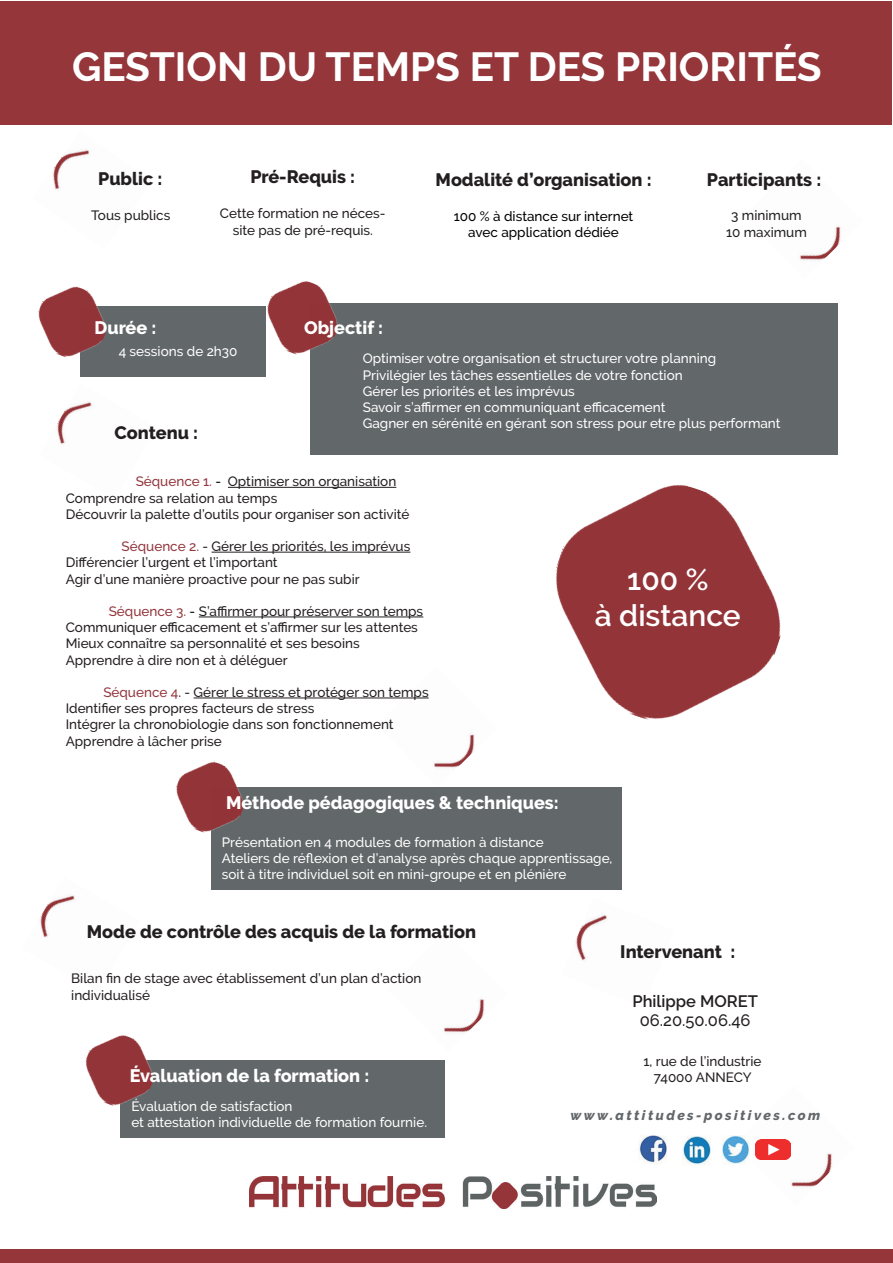
<style>
.page{position:relative;width:893px;height:1263px;background:#fff}
.page>*{position:absolute;margin:0;border:0;box-sizing:border-box;transform-origin:0 0}
.t1{font:700 40.5px "Raleway";color:#fff}
.t2{font:600 30px/36px "Raleway";color:#fff;text-align:center}
.t3{font:800 18px "Raleway";color:#231f20}
.t4{font:800 18px "Raleway";color:#fff}
.t5{font:500 16.5px "Raleway";color:#231f20}
.t6{font:600 16.5px "Raleway";color:#231f20}
.t7{font:500 13.5px/16.2px "Raleway";color:#231f20}
.t8{font:500 13.5px/16.2px "Raleway";color:#fff}
.t9{font:500 13.5px/16.2px "Raleway";color:#000001;text-align:center}
.t10{font:italic 800 13.5px "Raleway";letter-spacing:.18em;color:#626769}
.s1{color:#93373e}
.s2{color:#000002}
.s3{color:#000001}
</style>
<div class="page">
<img style="left:53px;top:150px;width:37px;height:40px">
<div style="left:1px;top:1px;width:891px;height:124px;background:#95363b"></div>
<img style="left:249px;top:1176px;width:408px;height:32px">
<div style="left:81px;top:306px;width:185px;height:70px;background:#626769"></div>
<div style="left:310px;top:303px;width:528px;height:152px;background:#626769"></div>
<img style="left:38px;top:286px;width:68px;height:81px">
<img style="left:266px;top:281px;width:72px;height:74px">
<div style="left:0;top:1250px;width:893px;height:13px;background:#95363b"></div>
<div style="left:211px;top:787px;width:410px;height:102px;background:#626769"></div>
<img style="left:175px;top:761px;width:69px;height:72px">
<img style="left:800px;top:226px;width:41px;height:34px">
<img style="left:755px;top:1142px;width:77px;height:45px">
<img style="left:575px;top:915px;width:32px;height:46px">
<img style="left:639px;top:1135px;width:28px;height:29px">
<img style="left:682px;top:1136px;width:29px;height:29px">
<img style="left:722px;top:1135px;width:28px;height:29px">
<img style="left:377px;top:697px;width:98px;height:71px">
<img style="left:57px;top:402px;width:35px;height:42px">
<hr style="left:228px;top:487px;width:168px;height:1px;background:#231f20">
<hr style="left:212px;top:552px;width:198px;height:1px;background:#231f20">
<hr style="left:199px;top:617px;width:224px;height:1px;background:#231f20">
<hr style="left:194px;top:698px;width:235px;height:1px;background:#231f20">
<img style="left:555px;top:484px;width:226px;height:236px">
<img style="left:444px;top:999px;width:41px;height:34px">
<img style="left:40px;top:895px;width:35px;height:43px">
<div style="left:120px;top:1060px;width:325px;height:77px;background:#626769"></div>
<img style="left:85px;top:1035px;width:68px;height:71px">
<img style="left:756px;top:1139px;width:34px;height:20px">
<h1 class="t1" style="left:72px;top:44px;width:751px">GESTION DU TEMPS ET DES PRIORITÉS</h1>
<h3 class="t3" style="left:98px;top:169px;width:66px">Public :</h3>
<h3 class="t3" style="left:250px;top:167px;width:106px">Pré-Requis :</h3>
<p class="t7" style="left:220px;top:206px;width:167px;text-align:center">Cette formation ne néces&shy;site pas de pré-requis.</p>
<p class="t7" style="left:91px;top:207px;width:81px">Tous publics</p>
<h3 class="t4" style="left:95px;top:317px;width:63px">Durée :</h3>
<h3 class="t4" style="left:304px;top:317px;width:81px">Objectif :</h3>
<h3 class="t3" style="left:436px;top:169px;width:218px">Modalité d’organisation :</h3>
<p class="t9" style="left:454px;top:208px;width:181px">100 % à distance sur internet avec application dédiée</p>
<h3 class="t3" style="left:707px;top:169px;width:116px">Participants :</h3>
<p class="t7" style="left:726px;top:207px;width:82px;text-align:center">3 minimum<br>10 maximum</p>
<p class="t8" style="left:119px;top:343px;width:120px">4 sessions de 2h30</p>
<p class="t8" style="left:363px;top:351px;width:419px">Optimiser votre organisation et structurer votre planning Privilégier les tâches essentielles de votre fonction<br>Gérer les priorités et les imprévus<br>Savoir s’affirmer en communiquant efficacement<br>Gagner en sérénité en gérant son stress pour etre plus performant</p>
<h3 class="t3" style="left:115px;top:422px;width:85px">Contenu :</h3>
<p class="t7" style="left:66px;top:473px;width:345px;text-indent:70px"><span class="s1">Séquence 1.</span> <span class="s2">-</span> Optimiser son organisation<br>Comprendre sa relation au temps<br>Découvrir la palette d’outils pour organiser son activité</p>
<p class="t7" style="left:66px;top:538px;width:346px;text-indent:56px"><span class="s1">Séquence 2.</span> - Gérer les priorités, les imprévus<br>Différencier l’urgent et l’important<br>Agir d’une manière proactive pour ne pas subir</p>
<p class="t7" style="left:66px;top:603px;width:359px;text-indent:43px"><span class="s1">Séquence 3.</span> <span class="s3">-</span> S’affirmer pour préserver son temps Communiquer efficacement et s’affirmer sur les attentes Mieux connaître sa personnalité et ses besoins Apprendre à dire non et à déléguer</p>
<p class="t7" style="left:66px;top:684px;width:364px;text-indent:38px"><span class="s1">Séquence 4</span>. - Gérer le stress et protéger son temps Identifier ses propres facteurs de stress<br>Intégrer la chronobiologie dans son fonctionnement Apprendre à lâcher prise</p>
<h2 class="t2" style="left:595px;top:561px;width:147px">100 %<br>à distance</h2>
<h3 class="t4" style="left:226px;top:792px;width:334px">Méthode pédagogiques &amp; techniques:</h3>
<p class="t8" style="left:222px;top:834px;width:392px">Présentation en 4 modules de formation à distance<br>Ateliers de réflexion et d’analyse après chaque apprentissage, soit à titre individuel soit en mini-groupe et en plénière</p>
<h3 class="t3" style="left:87px;top:921px;width:391px">Mode de contrôle des acquis de la formation</h3>
<p class="t7" style="left:71px;top:970px;width:352px">Bilan fin de stage avec établissement d’un plan d’action individualisé</p>
<h3 class="t4" style="left:130px;top:1065px;width:241px">Évaluation de la formation :</h3>
<p class="t8" style="left:131px;top:1098px;width:297px">Évaluation de satisfaction<br>et attestation individuelle de formation fournie.</p>
<h3 class="t3" style="left:620px;top:941px;width:117px">Intervenant :</h3>
<p class="t6" style="left:632px;top:991px;width:127px">Philippe MORET</p>
<p class="t5" style="left:640px;top:1011px;width:112px">06.20.50.06.46</p>
<p class="t7" style="left:643px;top:1053px;width:120px;text-align:center">1, rue de l’industrie<br>74000 ANNECY</p>
<p class="t10" style="left:571px;top:1107px;width:251px">www.attitudes-positives.com</p>
</div>
